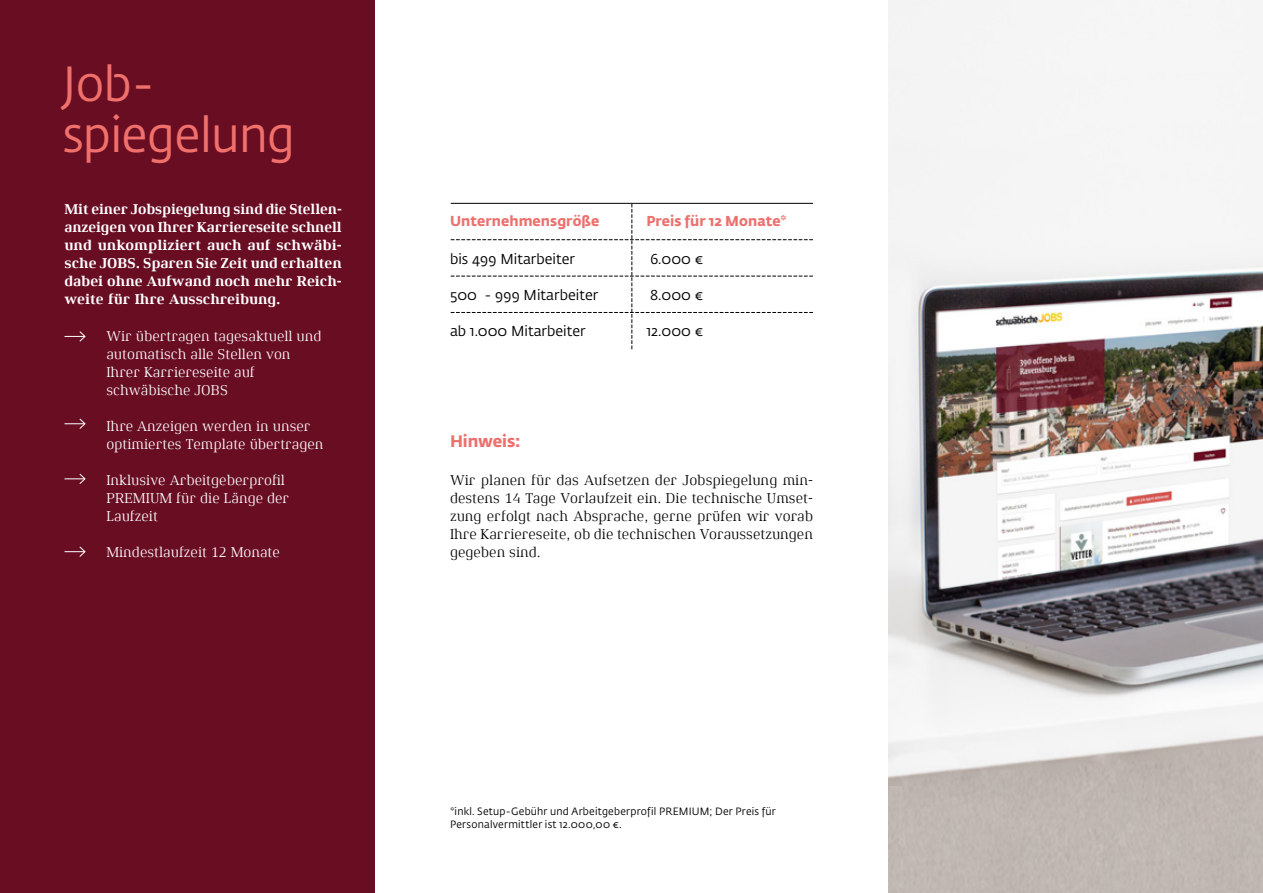
<style>
.page{position:relative;width:1263px;height:893px;background:#fff}
.page>*{position:absolute;margin:0;border:0;box-sizing:border-box;transform-origin:0 0}
.t1{font:48.75px/51px "Fedra Sans Std";letter-spacing:-.015em;color:#f0706b}
.t2{font:700 16.5px "Fedra Sans Std";letter-spacing:-.005em;color:#ec716e}
.t3{font:14.25px/18px "Xenois Serif Pro";color:#fff}
.t4{font:14.25px/18px "Xenois Serif Pro";color:#000;text-align:justify}
.t5{font:700 14.25px/18px "Xenois Serif Pro";color:#fff;text-align:justify}
.t6{font:14.25px "Fedra Sans Std";color:#000}
.t7{font:700 14.25px "Fedra Sans Std";letter-spacing:.005em;color:#ec716e}
.t8{font:10.5px/13.5px "Fedra Sans Std";letter-spacing:.02em;color:#000}
</style>
<div class="page">
<div style="left:0;top:0;width:374px;height:893px;background:#690d23"></div>
<svg style="left:64px;top:331px;width:22px;height:11px"></svg>
<svg style="left:64px;top:418px;width:22px;height:11px"></svg>
<svg style="left:64px;top:473px;width:22px;height:11px"></svg>
<svg style="left:64px;top:546px;width:22px;height:11px"></svg>
<hr style="left:451px;top:203px;width:362px;height:1px;background:#000">
<svg style="left:451px;top:204px;width:362px;height:145px"></svg>
<img style="left:888px;top:0;width:375px;height:893px">
<h1 class="t1" style="left:62px;top:59px;width:234px">Job&shy;spiegelung</h1>
<p class="t5" style="left:64px;top:200px;width:279px">Mit einer Jobspiegelung sind die Stellen&shy;anzeigen von Ihrer Karriereseite schnell und unkompliziert auch auf schwäbi&shy;sche JOBS. Sparen Sie Zeit und erhalten dabei ohne Aufwand noch mehr Reich&shy;weite für Ihre Ausschreibung.</p>
<p class="t3" style="left:106px;top:327px;width:217px">Wir übertragen tagesaktuell und automatisch alle Stellen von<br>Ihrer Karriereseite auf schwäbische JOBS</p>
<p class="t3" style="left:106px;top:417px;width:219px">Ihre Anzeigen werden in unser optimiertes Template übertragen</p>
<p class="t3" style="left:106px;top:471px;width:184px">Inklusive Arbeitgeberprofil<br>PREMIUM für die Länge der<br>Laufzeit</p>
<p class="t3" style="left:106px;top:543px;width:175px">Mindestlaufzeit 12 Monate</p>
<p class="t7" style="left:450px;top:212px;width:151px">Unternehmensgröße</p>
<p class="t7" style="left:646px;top:212px;width:141px">Preis für 12 Monate*</p>
<p class="t6" style="left:650px;top:250px;width:55px">6.000 €</p>
<p class="t6" style="left:650px;top:286px;width:54px">8.000 €</p>
<p class="t6" style="left:646px;top:322px;width:58px">12.000 €</p>
<p class="t6" style="left:450px;top:250px;width:127px">bis 499 Mitarbeiter</p>
<p class="t6" style="left:450px;top:286px;width:150px">500 - 999 Mitarbeiter</p>
<p class="t6" style="left:450px;top:322px;width:137px">ab 1.000 Mitarbeiter</p>
<p class="t2" style="left:450px;top:431px;width:72px">Hinweis:</p>
<p class="t4" style="left:450px;top:471px;width:365px">Wir planen für das Aufsetzen der Jobspiegelung min&shy;destens 14 Tage Vorlaufzeit ein. Die technische Umset&shy;zung erfolgt nach Absprache, gerne prüfen wir vorab Ihre Karriereseite, ob die technischen Voraussetzungen gegeben sind.</p>
<p class="t8" style="left:450px;top:805px;width:327px">*inkl. Setup-Gebühr und Arbeitgeberprofil PREMIUM; Der Preis für<br>Personalvermittler ist 12.000,00 €.</p>
</div>
